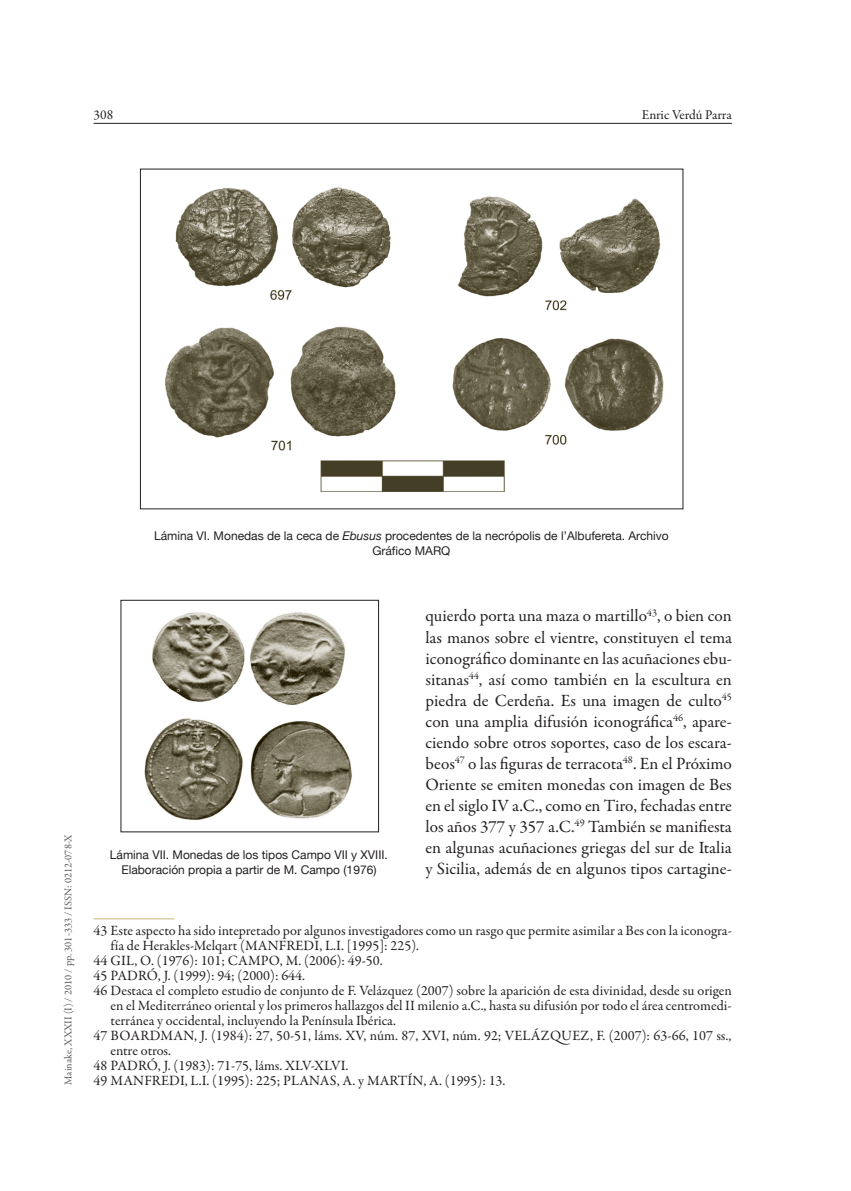
<style>
.page{position:relative;width:851px;height:1191px;background:#fff}
.page>*{position:absolute;margin:0;border:0;box-sizing:border-box;transform-origin:0 0}
.t1{font:17.25px/21px "Garamond Premr Pro";color:#231f20;text-align:justify}
.t2{font:14.25px "Garamond Premr Pro";color:#231f20}
.t3{font:13.5px "Garamond Premr Pro";letter-spacing:-.01em;color:#231f20}
.t4{font:12px/15px "Helvetica Neue";color:#231f20;text-align:center}
.t5{font:10.5px "Garamond Premr Pro";color:#57585a}
.s1{font-style:italic}
</style>
<div class="page">
<hr style="left:94px;top:123px;width:637px;height:1px;background:#231f20">
<img style="left:165px;top:187px;width:499px;height:305px">
<img style="left:144px;top:612px;width:208px;height:208px">
<hr style="left:94px;top:918px;width:80px;height:1px;background:#ccb576">
<p class="t3" style="left:94px;top:107px;width:21px">308</p>
<p class="t3" style="left:641px;top:107px;width:91px">Enric Verdú Parra</p>
<p class="t4" style="left:154px;top:528px;width:516px">Lámina VI. Monedas de la ceca de <span class="s1">Ebusus</span> procedentes de la necrópolis de l’Albufereta. Archivo<br>Gráfico MARQ</p>
<p class="t5" style="left:62px;top:1084px;width:252px;rotate:-90deg">Mainake, XXXII (I) / 2010 / pp. 301-333 / ISSN: 0212-078-X</p>
<p class="t4" style="left:110px;top:847px;width:279px">Lámina VII. Monedas de los tipos Campo VII y XVIII.<br>Elaboración propia a partir de M. Campo (1976)</p>
<p class="t1" style="left:425px;top:606px;width:308px">quierdo porta una maza o martillo<sup>43</sup>, o bien con las manos sobre el vientre, constituyen el tema iconográfico dominante en las acuñaciones ebu&shy;sitanas<sup>44</sup>, así como también en la escultura en piedra de Cerdeña. Es una imagen de culto<sup>45 </sup>con una amplia difusión iconográfica<sup>46</sup>, apare&shy;ciendo sobre otros soportes, caso de los escara&shy;beos<sup>47</sup> o las figuras de terracota<sup>48</sup>. En el Próximo Oriente se emiten monedas con imagen de Bes en el siglo IV a.C., como en Tiro, fechadas entre los años 377 y 357 a.C.<sup>49</sup> También se manifiesta en algunas acuñaciones griegas del sur de Italia y Sicilia, además de en algunos tipos cartagine-</p>
<p class="t2" style="left:94px;top:921px;width:639px">43 Este aspecto ha sido intepretado por algunos investigadores como un rasgo que permite asimilar a Bes con la iconogra-</p>
<p class="t2" style="left:111px;top:936px;width:310px">fía de Herakles-Melqart (MANFREDI, L.I. [1995]: 225).</p>
<p class="t2" style="left:94px;top:951px;width:290px">44 GIL, O. (1976): 101; CAMPO, M. (2006): 49-50.</p>
<p class="t2" style="left:94px;top:966px;width:213px">45 PADRÓ, J. (1999): 94; (2000): 644.</p>
<p class="t2" style="left:94px;top:981px;width:639px">46 Destaca el completo estudio de conjunto de F. Velázquez (2007) sobre la aparición de esta divinidad, desde su origen</p>
<p class="t2" style="left:111px;top:996px;width:622px">en el Mediterráneo oriental y los primeros hallazgos del II milenio a.C., hasta su difusión por todo el área centromedi-</p>
<p class="t2" style="left:111px;top:1011px;width:287px">terránea y occidental, incluyendo la Península Ibérica.</p>
<p class="t2" style="left:94px;top:1026px;width:639px">47 BOARDMAN, J. (1984): 27, 50-51, láms. XV, núm. 87, XVI, núm. 92; VELÁZQUEZ, F. (2007): 63-66, 107 ss.,</p>
<p class="t2" style="left:111px;top:1041px;width:62px">entre otros.</p>
<p class="t2" style="left:94px;top:1056px;width:256px">48 PADRÓ, J. (1983): 71-75, láms. XLV-XLVI.</p>
<p class="t2" style="left:94px;top:1071px;width:413px">49 MANFREDI, L.I. (1995): 225; PLANAS, A. y MARTÍN, A. (1995): 13.</p>
</div>
